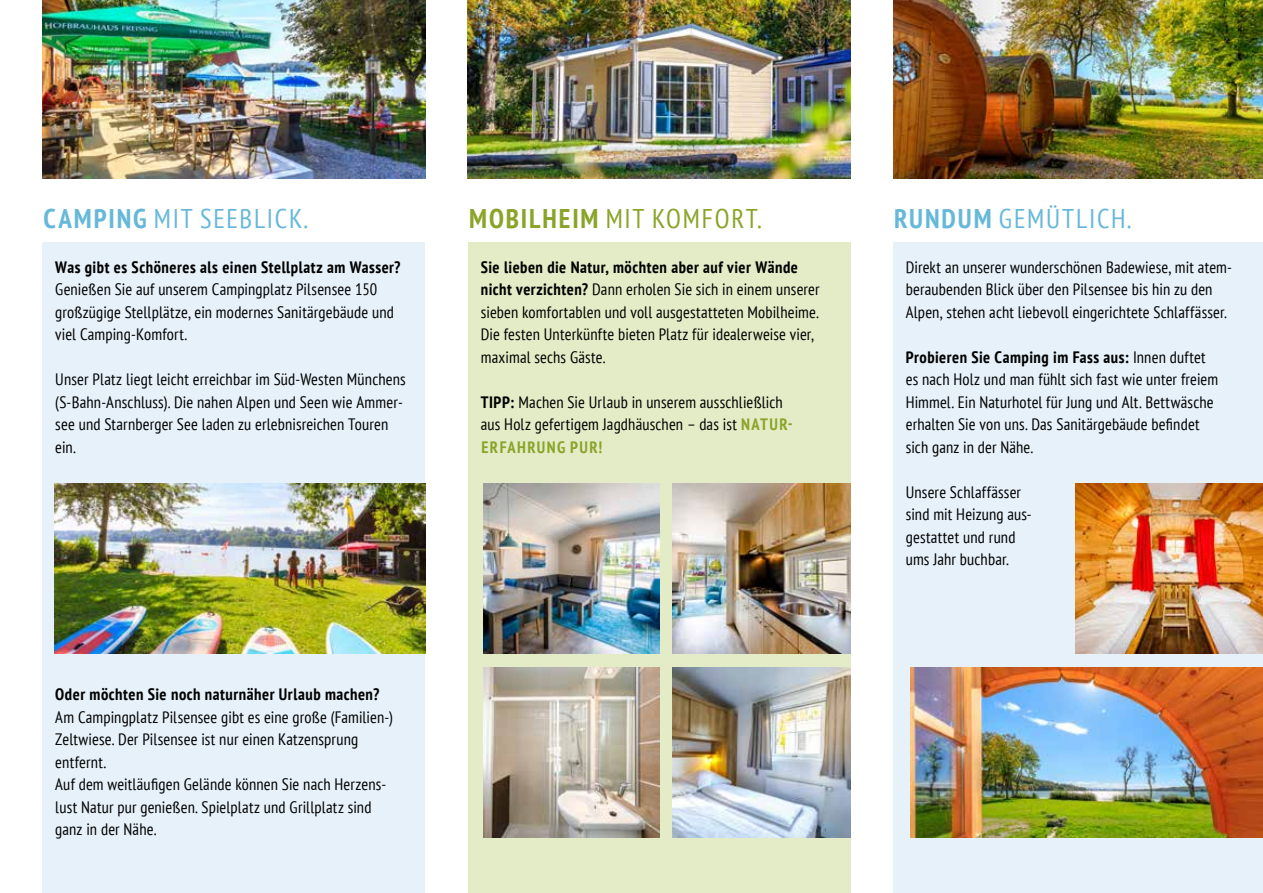
<style>
.page{position:relative;width:1263px;height:893px;background:#fff}
.page>*{position:absolute;margin:0;border:0;box-sizing:border-box;transform-origin:0 0}
.t1{font:condensed 27px "PT Sans";letter-spacing:.065em;color:#66b8d9}
.t2{font:condensed 27px "PT Sans";letter-spacing:.065em;color:#89a429}
.t3{font:condensed 16.5px/22.5px "PT Sans";letter-spacing:.01em;color:#000}
.t4{font:700 condensed 16.5px "PT Sans";letter-spacing:.03em;color:#000}
.s1{font-weight:700}
.s2{font-weight:700;color:#89a429}
</style>
<div class="page">
<div style="left:893px;top:242px;width:370px;height:651px;background:#e6f1f9"></div>
<img style="left:893px;top:0;width:370px;height:178px">
<div style="left:468px;top:242px;width:382px;height:651px;background:#e3ecc6"></div>
<img style="left:43px;top:0;width:382px;height:179px">
<div style="left:43px;top:242px;width:382px;height:651px;background:#e6f1f9"></div>
<img style="left:468px;top:0;width:382px;height:178px">
<img style="left:483px;top:484px;width:176px;height:170px">
<img style="left:672px;top:484px;width:178px;height:170px">
<img style="left:672px;top:668px;width:178px;height:170px">
<img style="left:483px;top:668px;width:176px;height:170px">
<img style="left:55px;top:484px;width:370px;height:170px">
<img style="left:910px;top:668px;width:353px;height:170px">
<img style="left:1075px;top:484px;width:188px;height:170px">
<h1 class="t1" style="left:44px;top:201px;width:265px"><span class="s1">CAMPING</span> MIT SEEBLICK.</h1>
<p class="t4" style="left:55px;top:256px;width:347px">Was gibt es Schöneres als einen Stellplatz am Wasser?</p>
<p class="t3" style="left:55px;top:278px;width:340px">Genießen Sie auf unserem Campingplatz Pilsensee 150 großzügige Stellplätze, ein modernes Sanitärgebäude und viel Camping-Komfort.</p>
<p class="t3" style="left:55px;top:368px;width:352px">Unser Platz liegt leicht erreichbar im Süd-Westen Münchens (S-Bahn-Anschluss). Die nahen Alpen und Seen wie Ammer&shy;see und Starnberger See laden zu erlebnisreichen Touren ein.</p>
<h1 class="t2" style="left:469px;top:201px;width:294px"><span class="s1">MOBILHEIM</span> MIT KOMFORT.</h1>
<p class="t3" style="left:481px;top:255px;width:340px"><span class="s1">Sie lieben die Natur, möchten aber auf vier Wände nicht verzichten?</span> Dann erholen Sie sich in einem unserer sieben komfortablen und voll ausgestatteten Mobilheime.<br>Die festen Unterkünfte bieten Platz für idealerweise vier, maximal sechs Gäste.</p>
<p class="t3" style="left:481px;top:390px;width:313px"><span class="s1">TIPP:</span> Machen Sie Urlaub in unserem ausschließlich aus Holz gefertigem Jagdhäuschen – das ist <span class="s2">NATUR-<br>ERFAHRUNG PUR!</span></p>
<p class="t4" style="left:55px;top:683px;width:325px">Oder möchten Sie noch naturnäher Urlaub machen?</p>
<p class="t3" style="left:55px;top:705px;width:339px">Am Campingplatz Pilsensee gibt es eine große (Familien-)<br>Zeltwiese. Der Pilsensee ist nur einen Katzensprung entfernt.<br>Auf dem weitläufigen Gelände können Sie nach Herzens&shy;lust Natur pur genießen. Spielplatz und Grillplatz sind ganz in der Nähe.</p>
<h1 class="t1" style="left:894px;top:201px;width:238px"><span class="s1">RUNDUM</span> GEMÜTLICH.</h1>
<p class="t3" style="left:906px;top:255px;width:328px">Direkt an unserer wunderschönen Badewiese, mit atem&shy;beraubenden Blick über den Pilsensee bis hin zu den<br>Alpen, stehen acht liebevoll eingerichtete Schlaffässer.</p>
<p class="t3" style="left:906px;top:345px;width:314px"><span class="s1">Probieren Sie Camping im Fass aus:</span> Innen duftet es nach Holz und man fühlt sich fast wie unter freiem Himmel. Ein Naturhotel für Jung und Alt. Bettwäsche erhalten Sie von uns. Das Sanitärgebäude befindet sich ganz in der Nähe.</p>
<p class="t3" style="left:906px;top:480px;width:127px">Unsere Schlaffässer sind mit Heizung aus&shy;gestattet und rund ums Jahr buchbar.</p>
</div>
